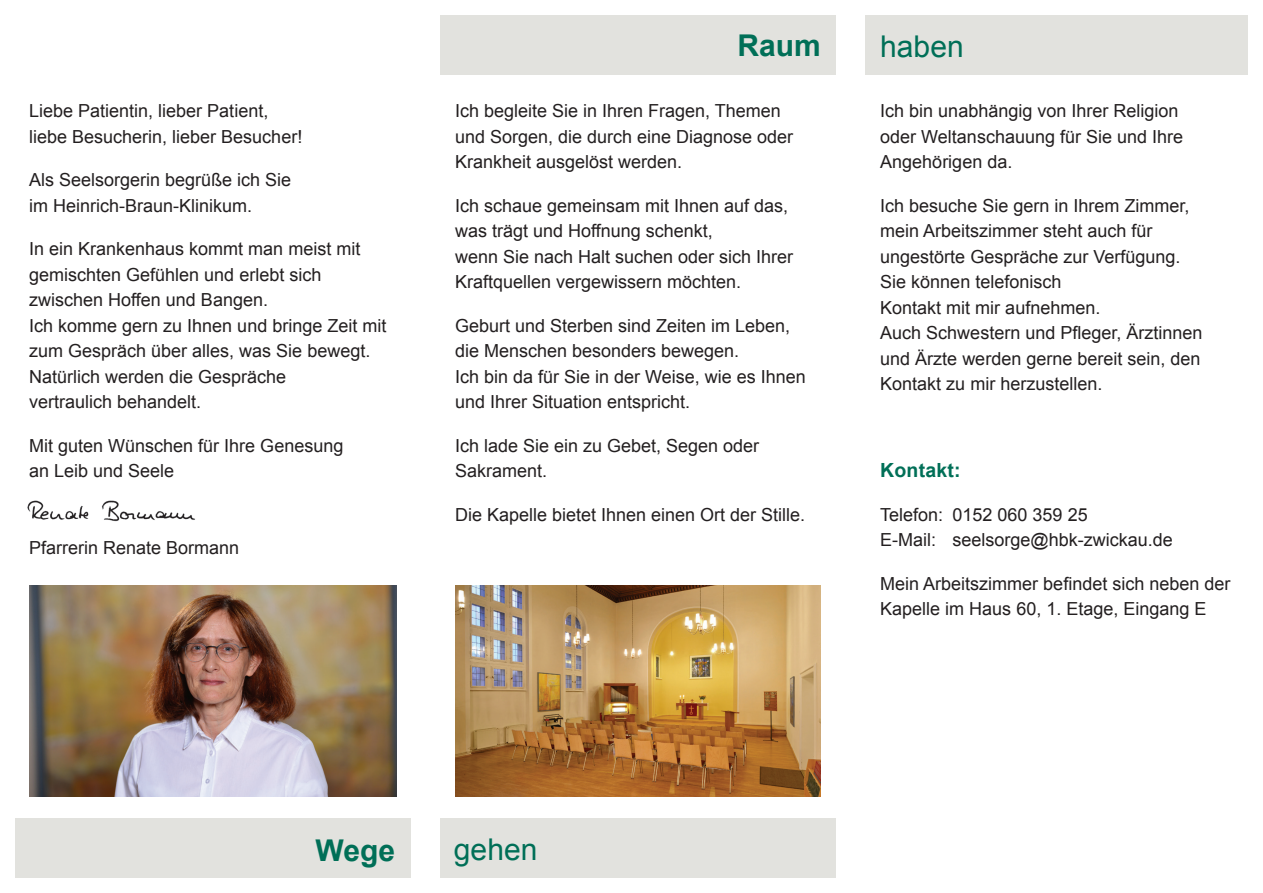
<style>
.page{position:relative;width:1263px;height:893px;background:#fff}
.page>*{position:absolute;margin:0;border:0;box-sizing:border-box;transform-origin:0 0}
.t1{font:30px "Arial";color:#006f57}
.t2{font:700 30px "Arial";color:#006f57}
.t3{font:700 19.5px "Arial";letter-spacing:.01em;color:#006f57}
.t4{font:18px/25.5px "Arial";color:#231f20}
</style>
<div class="page">
<div style="left:440px;top:819px;width:396px;height:59px;background:#e2e2de"></div>
<div style="left:15px;top:819px;width:395px;height:59px;background:#e2e2de"></div>
<div style="left:865px;top:15px;width:383px;height:59px;background:#e2e2de"></div>
<div style="left:440px;top:15px;width:396px;height:59px;background:#e2e2de"></div>
<img style="left:27px;top:500px;width:168px;height:22px">
<img style="left:455px;top:585px;width:366px;height:212px">
<img style="left:30px;top:585px;width:366px;height:212px">
<p class="t4" style="left:29px;top:98px;width:275px">Liebe Patientin, lieber Patient, liebe Besucherin, lieber Besucher!</p>
<p class="t4" style="left:29px;top:167px;width:264px">Als Seelsorgerin begrüße ich Sie im Heinrich-Braun-Klinikum.</p>
<p class="t4" style="left:29px;top:236px;width:359px">In ein Krankenhaus kommt man meist mit gemischten Gefühlen und erlebt sich zwischen Hoffen und Bangen.<br>Ich komme gern zu Ihnen und bringe Zeit mit zum Gespräch über alles, was Sie bewegt.<br>Natürlich werden die Gespräche<br>vertraulich behandelt.</p>
<p class="t4" style="left:29px;top:433px;width:316px">Mit guten Wünschen für Ihre Genesung an Leib und Seele</p>
<p class="t4" style="left:29px;top:535px;width:212px">Pfarrerin Renate Bormann</p>
<h1 class="t2" style="left:737px;top:25px;width:85px">Raum</h1>
<h1 class="t1" style="left:880px;top:27px;width:85px">haben</h1>
<p class="t4" style="left:455px;top:98px;width:340px">Ich begleite Sie in Ihren Fragen, Themen und Sorgen, die durch eine Diagnose oder<br>Krankheit ausgelöst werden.</p>
<p class="t4" style="left:455px;top:193px;width:340px">Ich schaue gemeinsam mit Ihnen auf das, was trägt und Hoffnung schenkt,<br>wenn Sie nach Halt suchen oder sich Ihrer Kraftquellen vergewissern möchten.</p>
<p class="t4" style="left:455px;top:313px;width:352px">Geburt und Sterben sind Zeiten im Leben, die Menschen besonders bewegen.<br>Ich bin da für Sie in der Weise, wie es Ihnen und Ihrer Situation entspricht.</p>
<p class="t4" style="left:455px;top:433px;width:306px">Ich lade Sie ein zu Gebet, Segen oder<br>Sakrament.</p>
<p class="t4" style="left:455px;top:502px;width:352px">Die Kapelle bietet Ihnen einen Ort der Stille.</p>
<p class="t4" style="left:880px;top:98px;width:304px">Ich bin unabhängig von Ihrer Religion oder Weltanschauung für Sie und Ihre<br>Angehörigen da.</p>
<p class="t4" style="left:880px;top:193px;width:324px">Ich besuche Sie gern in Ihrem Zimmer, mein Arbeitszimmer steht auch für ungestörte Gespräche zur Verfügung.<br>Sie können telefonisch<br>Kontakt mit mir aufnehmen.<br>Auch Schwestern und Pfleger, Ärztinnen und Ärzte werden gerne bereit sein, den Kontakt zu mir herzustellen.</p>
<p class="t3" style="left:880px;top:457px;width:82px">Kontakt:</p>
<p class="t4" style="left:880px;top:502px;width:294px">Telefon: 0152 060 359 25<br>E-Mail: seelsorge@hbk-zwickau.de</p>
<p class="t4" style="left:880px;top:571px;width:352px">Mein Arbeitszimmer befindet sich neben der<br>Kapelle im Haus 60, 1. Etage, Eingang E</p>
<h1 class="t2" style="left:316px;top:830px;width:81px">Wege</h1>
<h1 class="t1" style="left:454px;top:830px;width:85px">gehen</h1>
</div>
